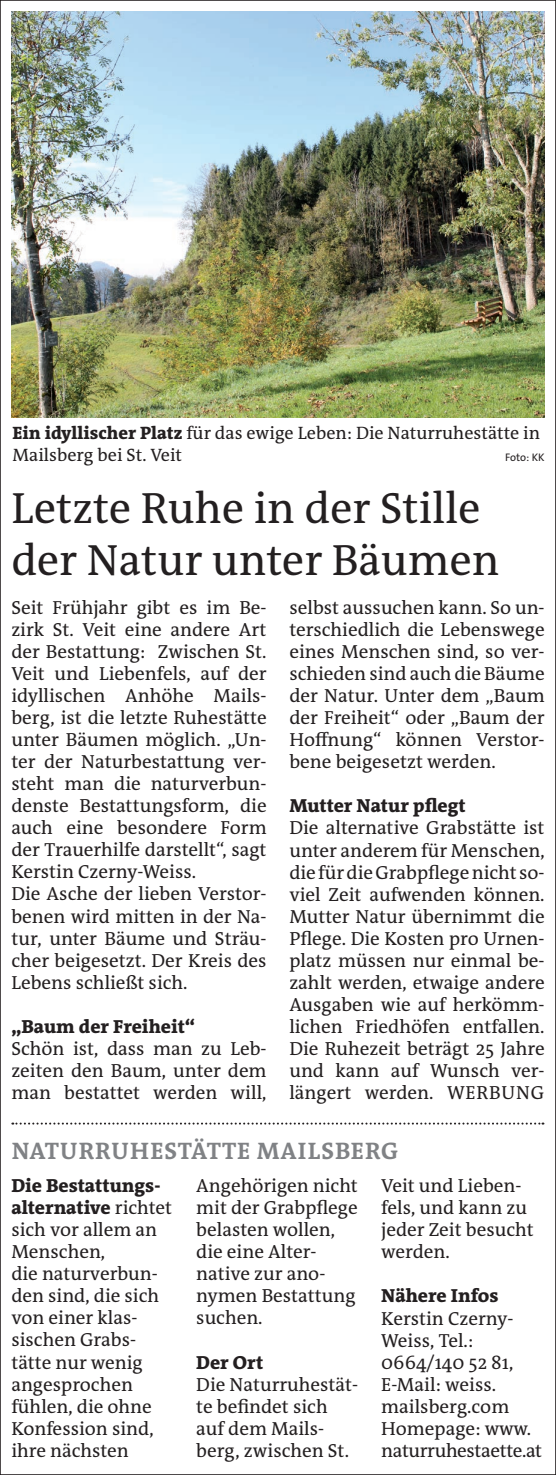
<style>
.page{position:relative;width:556px;height:1475px;background:#fff}
.page>*{position:absolute;margin:0;border:0;box-sizing:border-box;transform-origin:0 0}
.t1{font:44px/52px "The RM Antiqua";color:#231f20}
.t2{font:700 24px "The RM Antiqua";letter-spacing:.04em;color:#808285}
.t3{font:19px/22px "The RM Antiqua";color:#231f20}
.t4{font:800 19px "The RM Antiqua";color:#231f20}
.t5{font:18px/22px "The RM Antiqua";color:#231f20}
.t6{font:11px "The Sans Os F";color:#231f20}
.s1{font-weight:800}
</style>
<div class="page">
<img style="left:11px;top:11px;width:533px;height:406px">
<svg style="left:12px;top:1122px;width:531px;height:2px"></svg>
<p class="t5" style="left:13px;top:422px;width:529px"><span class="s1">Ein idyllischer Platz</span> für das ewige Leben: Die Naturruhestätte in<br>Mailsberg bei St. Veit</p>
<p class="t6" style="left:505px;top:450px;width:41px">Foto: KK</p>
<h1 class="t1" style="left:11px;top:482px;width:489px">Letzte Ruhe in der Stille der Natur unter Bäumen</h1>
<p class="t3" style="left:11px;top:597px;width:257px">Seit Frühjahr gibt es im Be&shy;zirk St. Veit eine andere Art der Bestattung: Zwischen St.<br>Veit und Liebenfels, auf der idyllischen Anhöhe Mails&shy;berg, ist die letzte Ruhestätte unter Bäumen möglich. „Un&shy;ter der Naturbestattung ver&shy;steht man die naturverbun&shy;denste Bestattungsform, die auch eine besondere Form der Trauerhilfe darstellt“, sagt<br>Kerstin Czerny-Weiss.<br>Die Asche der lieben Verstor&shy;benen wird mitten in der Na&shy;tur, unter Bäume und Sträu&shy;cher beigesetzt. Der Kreis des<br>Lebens schließt sich.</p>
<p class="t4" style="left:11px;top:1013px;width:185px">„Baum der Freiheit“</p>
<p class="t3" style="left:11px;top:1037px;width:257px;text-align:justify">Schön ist, dass man zu Leb&shy;zeiten den Baum, unter dem man bestattet werden will,</p>
<p class="t3" style="left:289px;top:597px;width:257px;text-align:justify">selbst aussuchen kann. So un&shy;terschiedlich die Lebenswege eines Menschen sind, so ver&shy;schieden sind auch die Bäume der Natur. Unter dem „Baum der Freiheit“ oder „Baum der Hoffnung“ können Verstor&shy;bene beigesetzt werden.</p>
<p class="t4" style="left:289px;top:793px;width:178px">Mutter Natur pflegt</p>
<p class="t3" style="left:289px;top:817px;width:257px;text-align:justify">Die alternative Grabstätte ist unter anderem für Menschen, die für die Grabpflege nicht so&shy;viel Zeit aufwenden können.<br>Mutter Natur übernimmt die Pflege. Die Kosten pro Urnen&shy;platz müssen nur einmal be&shy;zahlt werden, etwaige andere Ausgaben wie auf herkömm&shy;lichen Friedhöfen entfallen.<br>Die Ruhezeit beträgt 25 Jahre und kann auf Wunsch ver&shy;längert werden. WERBUNG</p>
<p class="t2" style="left:12px;top:1134px;width:388px">NATURRUHESTÄTTE MAILSBERG</p>
<p class="t3" style="left:11px;top:1174px;width:162px"><span class="s1">Die Bestattungs&shy;alternative</span> richtet sich vor allem an<br>Menschen,<br>die naturverbun&shy;den sind, die sich von einer klas&shy;sischen Grabs&shy;tätte nur wenig angesprochen fühlen, die ohne<br>Konfession sind, ihre nächsten</p>
<p class="t3" style="left:196px;top:1174px;width:163px">Angehörigen nicht mit der Grabpflege belasten wollen, die eine Alter&shy;native zur ano&shy;nymen Bestattung suchen.</p>
<p class="t4" style="left:196px;top:1349px;width:68px">Der Ort</p>
<p class="t3" style="left:196px;top:1372px;width:163px">Die Naturruhestät&shy;te befindet sich auf dem Mails&shy;berg, zwischen St.</p>
<p class="t3" style="left:381px;top:1174px;width:154px">Veit und Lieben&shy;fels, und kann zu jeder Zeit besucht werden.</p>
<p class="t4" style="left:381px;top:1283px;width:119px">Nähere Infos</p>
<p class="t3" style="left:381px;top:1306px;width:162px">Kerstin Czerny-<br>Weiss, Tel.:<br>0664/140 52 81,<br>E-Mail: weiss. mailsberg.com<br>Homepage: www. naturruhestaette.at</p>
</div>
